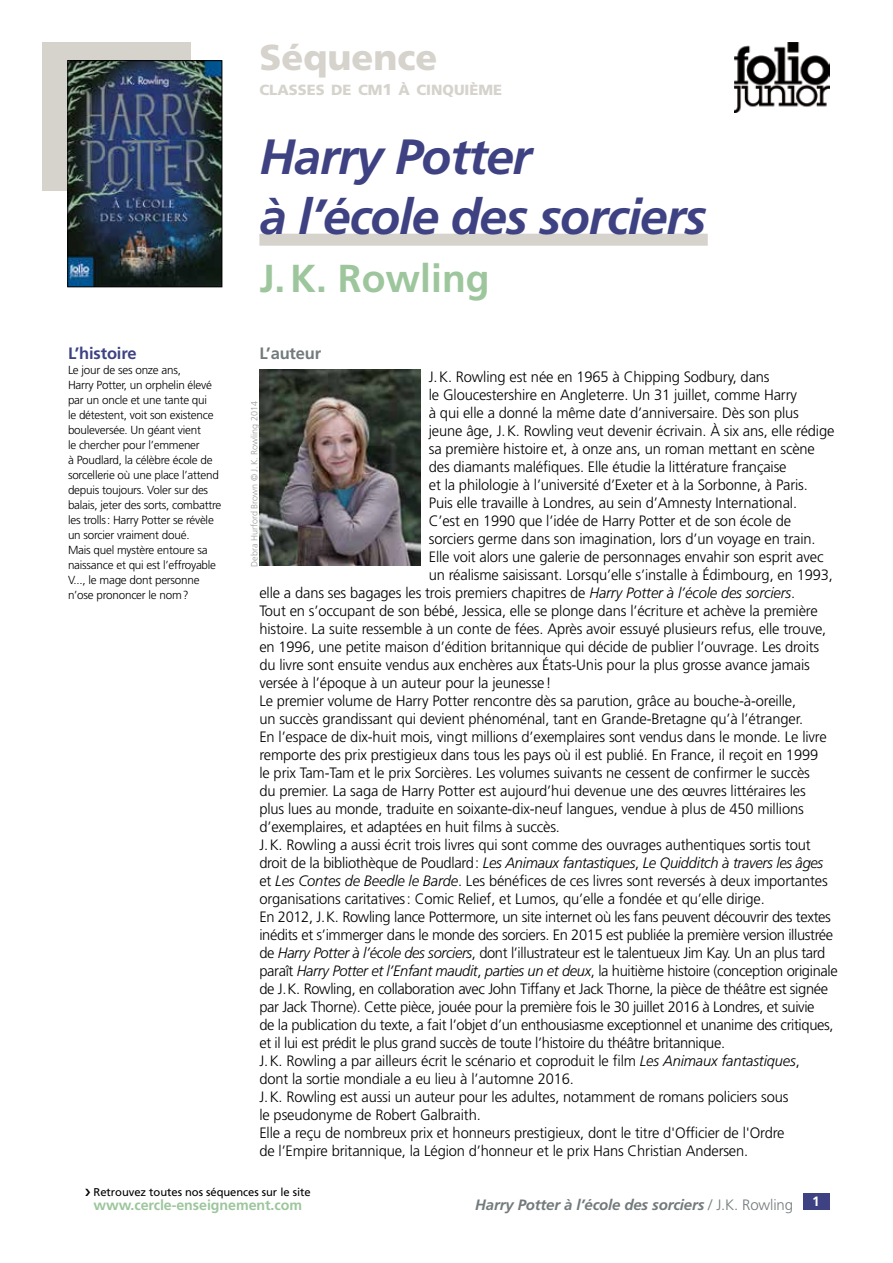
<style>
.page{position:relative;width:893px;height:1263px;background:#fff}
.page>*{position:absolute;margin:0;border:0;box-sizing:border-box;transform-origin:0 0}
.t1{font:italic 700 49.5px/59.4px "Frutiger LT Std";letter-spacing:-.025em;color:#3e4282}
.t2{font:700 39px "Frutiger LT Std";color:#9dc69d}
.t3{font:900 36px "Frutiger LT Std";color:#d5d3cc}
.t4{font:700 16.5px "Frutiger LT Std";letter-spacing:-.01em;color:#3e4282}
.t5{font:700 16.5px "Frutiger LT Std";letter-spacing:-.01em;color:#727a7c}
.t6{font:300 15px "Frutiger LT Std";letter-spacing:-.01em;color:#000}
.t7{font:italic 300 15px "Frutiger LT Std";letter-spacing:-.02em;color:#000}
.t8{font:italic 700 15px "Frutiger LT Std";letter-spacing:-.01em;color:#727a7c}
.t9{font:900 14.7px "Frutiger LT Std";color:#d5d3cc}
.t10{font:700 14.25px "Frutiger LT Std";letter-spacing:-.005em;color:#9dc69d}
.t11{font:700 13.5px "Frutiger LT Std";color:#fff}
.t12{font:300 11.7px/15px "Frutiger LT Std";letter-spacing:-.02em;color:#000}
.t13{font:11.25px "Frutiger LT Std";letter-spacing:-.005em;color:#000}
.t14{font:300 9px "Frutiger LT Std";color:#9d9d9c}
.s1{font-size:15.75px}
.s2{font-style:italic}
.s3{font-style:normal}
.s4{font-weight:300;font-style:normal}
</style>
<div class="page">
<div style="left:43px;top:43px;width:148px;height:148px;background:#d5d3cc"></div>
<div style="left:803px;top:1193px;width:26px;height:17px;background:#3e4282"></div>
<img style="left:735px;top:43px;width:94px;height:70px">
<div style="left:259px;top:234px;width:449px;height:12px;background:#d5d3cc"></div>
<img style="left:70px;top:62px;width:150px;height:223px">
<div style="left:68px;top:60px;width:154px;height:227px;border:1px solid #000"></div>
<img style="left:259px;top:370px;width:161px;height:195px">
<h3 class="t3" style="left:259px;top:35px;width:180px">Séquence</h3>
<p class="t9" style="left:259px;top:81px;width:244px">CLASSES DE CM<span class="s1">1</span> À CINQUIÈME</p>
<p class="t4" style="left:68px;top:343px;width:70px">L’histoire</p>
<p class="t12" style="left:68px;top:362px;width:155px">Le jour de ses onze ans,<br>Harry Potter, un orphelin élevé par un oncle et une tante qui<br>le détestent, voit son existence bouleversée. Un géant vient<br>le chercher pour l’emmener<br>à Poudlard, la célèbre école de sorcellerie où une place l’attend depuis toujours. Voler sur des balais, jeter des sorts, combattre les trolls: Harry Potter se révèle un sorcier vraiment doué.<br>Mais quel mystère entoure sa naissance et qui est l’effroyable<br>V..., le mage dont personne n’ose prononcer le nom?</p>
<h1 class="t1" style="left:259px;top:128px;width:449px">Harry Potter<br>à l’école des sorciers</h1>
<h2 class="t2" style="left:259px;top:256px;width:232px">J.K. Rowling</h2>
<p class="t5" style="left:259px;top:344px;width:63px">L’auteur</p>
<p class="t6" style="left:429px;top:369px;width:342px">J.K. Rowling est née en 1965 à Chipping Sodbury, dans</p>
<p class="t6" style="left:429px;top:387px;width:370px">le Gloucestershire en Angleterre. Un 31 juillet, comme Harry</p>
<p class="t6" style="left:429px;top:405px;width:372px">à qui elle a donné la même date d’anniversaire. Dès son plus</p>
<p class="t6" style="left:429px;top:423px;width:407px">jeune âge, J.K. Rowling veut devenir écrivain. À six ans, elle rédige</p>
<p class="t6" style="left:429px;top:441px;width:388px">sa première histoire et, à onze ans, un roman mettant en scène</p>
<p class="t6" style="left:429px;top:459px;width:359px">des diamants maléfiques. Elle étudie la littérature française</p>
<p class="t6" style="left:429px;top:477px;width:381px">et la philologie à l’université d’Exeter et à la Sorbonne, à Paris.</p>
<p class="t6" style="left:429px;top:495px;width:370px">Puis elle travaille à Londres, au sein d’Amnesty International.</p>
<p class="t6" style="left:429px;top:513px;width:364px">C’est en 1990 que l’idée de Harry Potter et de son école de</p>
<p class="t6" style="left:429px;top:531px;width:388px">sorciers germe dans son imagination, lors d’un voyage en train.</p>
<p class="t6" style="left:429px;top:549px;width:396px">Elle voit alors une galerie de personnages envahir son esprit avec</p>
<p class="t6" style="left:429px;top:567px;width:406px">un réalisme saisissant. Lorsqu’elle s’installe à Édimbourg, en 1993,</p>
<p class="t6" style="left:259px;top:585px;width:537px">elle a dans ses bagages les trois premiers chapitres de <span class="s2">Harry Potter à l’école des sorciers</span>.</p>
<p class="t6" style="left:259px;top:603px;width:560px">Tout en s’occupant de son bébé, Jessica, elle se plonge dans l’écriture et achève la première</p>
<p class="t6" style="left:259px;top:621px;width:568px">histoire. La suite ressemble à un conte de fées. Après avoir essuyé plusieurs refus, elle trouve,</p>
<p class="t6" style="left:259px;top:639px;width:561px">en 1996, une petite maison d’édition britannique qui décide de publier l’ouvrage. Les droits</p>
<p class="t6" style="left:259px;top:657px;width:552px">du livre sont ensuite vendus aux enchères aux États-Unis pour la plus grosse avance jamais</p>
<p class="t6" style="left:259px;top:675px;width:294px">versée à l’époque à un auteur pour la jeunesse!</p>
<p class="t6" style="left:259px;top:693px;width:538px">Le premier volume de Harry Potter rencontre dès sa parution, grâce au bouche-à-oreille,</p>
<p class="t6" style="left:259px;top:711px;width:545px">un succès grandissant qui devient phénoménal, tant en Grande-Bretagne qu’à l’étranger.</p>
<p class="t6" style="left:259px;top:729px;width:569px">En l’espace de dix-huit mois, vingt millions d’exemplaires sont vendus dans le monde. Le livre</p>
<p class="t6" style="left:259px;top:747px;width:560px">remporte des prix prestigieux dans tous les pays où il est publié. En France, il reçoit en 1999</p>
<p class="t6" style="left:259px;top:765px;width:552px">le prix Tam-Tam et le prix Sorcières. Les volumes suivants ne cessent de confirmer le succès</p>
<p class="t6" style="left:259px;top:783px;width:548px">du premier. La saga de Harry Potter est aujourd’hui devenue une des œuvres littéraires les</p>
<p class="t6" style="left:259px;top:801px;width:546px">plus lues au monde, traduite en soixante-dix-neuf langues, vendue à plus de 450 millions</p>
<p class="t6" style="left:259px;top:819px;width:302px">d’exemplaires, et adaptées en huit films à succès.</p>
<p class="t6" style="left:259px;top:837px;width:553px">J.K. Rowling a aussi écrit trois livres qui sont comme des ouvrages authentiques sortis tout</p>
<p class="t7" style="left:259px;top:854px;width:565px"><span class="s3">droit de la bibliothèque de Poudlard:</span> Les Animaux fantastiques<span class="s3">,</span> Le Quidditch à travers les âges</p>
<p class="t6" style="left:259px;top:873px;width:570px">et <span class="s2">Les Contes de Beedle le Barde</span>. Les bénéfices de ces livres sont reversés à deux importantes</p>
<p class="t6" style="left:259px;top:891px;width:507px">organisations caritatives: Comic Relief, et Lumos, qu’elle a fondée et qu’elle dirige.</p>
<p class="t6" style="left:259px;top:909px;width:573px">En 2012, J.K. Rowling lance Pottermore, un site internet où les fans peuvent découvrir des textes</p>
<p class="t6" style="left:259px;top:927px;width:575px">inédits et s’immerger dans le monde des sorciers. En 2015 est publiée la première version illustrée</p>
<p class="t6" style="left:259px;top:945px;width:567px">de <span class="s2">Harry Potter à l’école des sorciers</span>, dont l’illustrateur est le talentueux Jim Kay. Un an plus tard</p>
<p class="t6" style="left:259px;top:963px;width:580px">paraît <span class="s2">Harry Potter et l’Enfant maudit</span>, <span class="s2">parties un et deux</span>, la huitième histoire (conception originale</p>
<p class="t6" style="left:259px;top:981px;width:570px">de J.K. Rowling, en collaboration avec John Tiffany et Jack Thorne, la pièce de théâtre est signée</p>
<p class="t6" style="left:259px;top:999px;width:557px">par Jack Thorne). Cette pièce, jouée pour la première fois le 30 juillet 2016 à Londres, et suivie</p>
<p class="t6" style="left:259px;top:1017px;width:576px">de la publication du texte, a fait l’objet d’un enthousiasme exceptionnel et unanime des critiques,</p>
<p class="t6" style="left:259px;top:1035px;width:467px">et il lui est prédit le plus grand succès de toute l’histoire du théâtre britannique.</p>
<p class="t6" style="left:259px;top:1053px;width:542px">J.K. Rowling a par ailleurs écrit le scénario et coproduit le film <span class="s2">Les Animaux fantastiques</span>,</p>
<p class="t6" style="left:259px;top:1071px;width:316px">dont la sortie mondiale a eu lieu à l’automne 2016.</p>
<p class="t6" style="left:259px;top:1089px;width:531px">J.K. Rowling est aussi un auteur pour les adultes, notamment de romans policiers sous</p>
<p class="t6" style="left:259px;top:1107px;width:223px">le pseudonyme de Robert Galbraith.</p>
<p class="t6" style="left:259px;top:1125px;width:527px">Elle a reçu de nombreux prix et honneurs prestigieux, dont le titre d'Officier de l'Ordre</p>
<p class="t6" style="left:259px;top:1143px;width:490px">de l’Empire britannique, la Légion d’honneur et le prix Hans Christian Andersen.</p>
<p class="t14" style="left:249px;top:567px;width:167px;rotate:-90deg">Debra Hurford Brown © J.K. Rowling 2014</p>
<p class="t13" style="left:94px;top:1186px;width:219px">Retrouvez toutes nos séquences sur le site</p>
<p class="t10" style="left:94px;top:1197px;width:210px">www.cercle-enseignement.com</p>
<p class="t8" style="left:475px;top:1196px;width:319px">Harry Potter à l’école des sorciers <span class="s4">/ J.K. Rowling</span></p>
<p class="t11" style="left:812px;top:1194px;width:9px">1</p>
</div>
